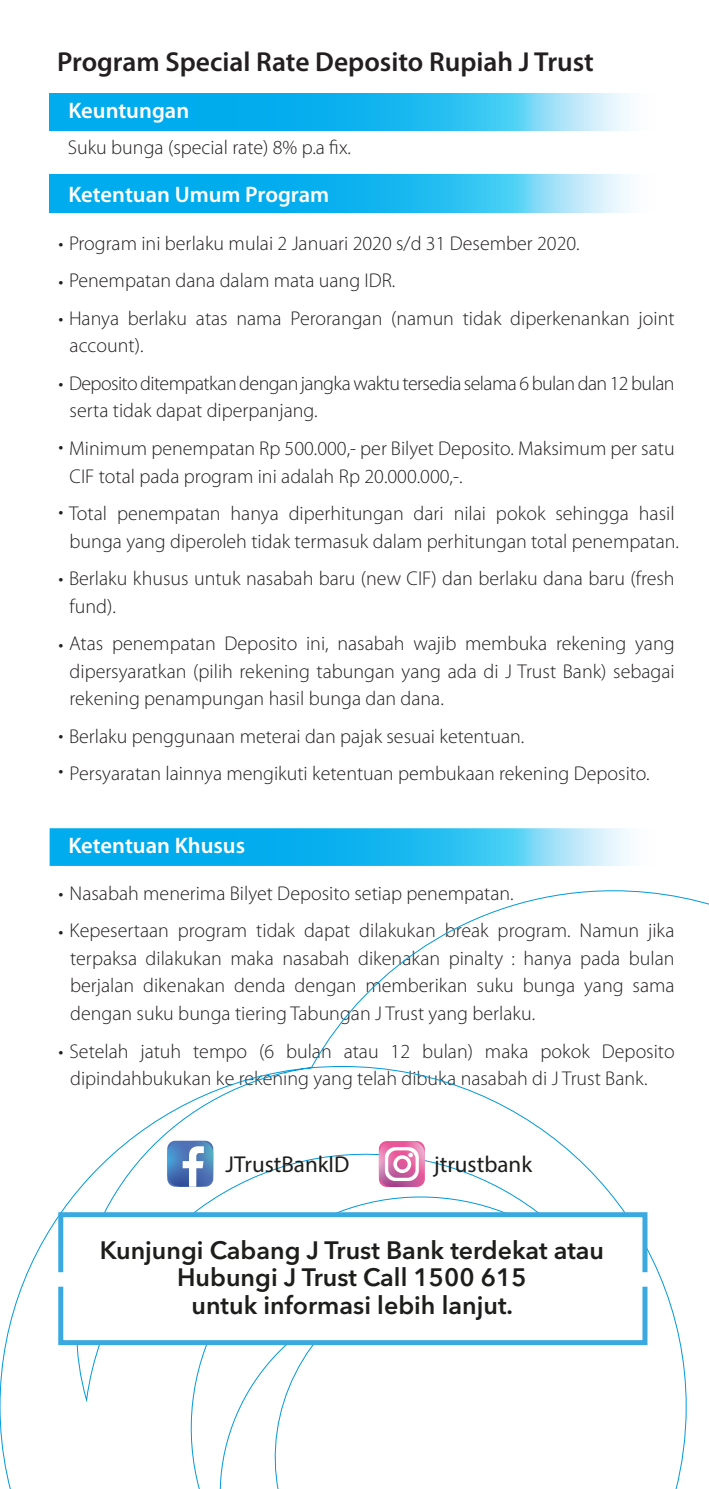
<style>
.page{position:relative;width:709px;height:1489px;background:#fff}
.page>*{position:absolute;margin:0;border:0;box-sizing:border-box;transform-origin:0 0}
.t1{font:600 27.5px "Myriad Pro";color:#231f20}
.t2{font:600 25px/27.5px "Avenir Next LT Pro";color:#1d1d1b;text-align:center}
.t3{font:23px "Myriad Pro";color:#1d1d1b}
.t4{font:600 22.5px "Myriad Pro";color:#fff}
.t5{font:300 20px/27.5px "Myriad Pro";color:#231f20}
.t6{font:300 20px "Myriad Pro";letter-spacing:-.03em;color:#231f20}
</style>
<div class="page">
<svg style="left:50px;top:93px;width:579px;height:38px;background:#2ebdf0"></svg>
<svg style="left:50px;top:174px;width:579px;height:38px;background:#2ebdf0"></svg>
<svg style="left:50px;top:828px;width:579px;height:37px;background:#30bdf0"></svg>
<svg style="left:311px;top:890px;width:398px;height:598px"></svg>
<svg style="left:0;top:1067px;width:648px;height:421px"></svg>
<div style="left:61px;top:1214px;width:584px;height:128px;background:#fff"></div>
<div style="left:58px;top:1212px;width:589px;height:62px;border:5px solid #3aa9e0"></div>
<div style="left:58px;top:1283px;width:589px;height:61px;border:5px solid #3aa9e0"></div>
<svg style="left:167px;top:1140px;width:46px;height:46px"></svg>
<svg style="left:379px;top:1140px;width:46px;height:46px"></svg>
<h1 class="t1" style="left:57px;top:44px;width:538px">Program Special Rate Deposito Rupiah J Trust</h1>
<p class="t4" style="left:68px;top:96px;width:122px">Keuntungan</p>
<p class="t5" style="left:68px;top:134px;width:285px">Suku bunga (special rate) 8% p.a fix.</p>
<p class="t4" style="left:68px;top:180px;width:262px">Ketentuan Umum Program</p>
<p class="t5" style="left:58px;top:230px;width:523px">• Program ini berlaku mulai 2 Januari 2020 s/d 31 Desember 2020.</p>
<p class="t5" style="left:58px;top:267px;width:338px">• Penempatan dana dalam mata uang IDR.</p>
<p class="t5" style="left:58px;top:305px;width:617px">• Hanya berlaku atas nama Perorangan (namun tidak diperkenankan joint</p>
<p class="t5" style="left:70px;top:332px;width:75px">account).</p>
<p class="t6" style="left:58px;top:372px;width:617px">• Deposito ditempatkan dengan jangka waktu tersedia selama 6 bulan dan 12 bulan</p>
<p class="t5" style="left:69px;top:392px;width:607px;line-height:37.5px">serta tidak dapat diperpanjang.<br>Minimum penempatan Rp 500.000,- per Bilyet Deposito. Maksimum per satu</p>
<p class="t5" style="left:69px;top:457px;width:607px;line-height:37.5px">CIF total pada program ini adalah Rp 20.000.000,-.<br>Total penempatan hanya diperhitungan dari nilai pokok sehingga hasil</p>
<p class="t5" style="left:70px;top:527px;width:611px">bunga yang diperoleh tidak termasuk dalam perhitungan total penempatan.</p>
<p class="t5" style="left:58px;top:433px;width:6px">•</p>
<p class="t5" style="left:58px;top:498px;width:6px">•</p>
<p class="t5" style="left:58px;top:565px;width:618px">• Berlaku khusus untuk nasabah baru (new CIF) dan berlaku dana baru (fresh</p>
<p class="t5" style="left:70px;top:592px;width:48px">fund).</p>
<p class="t5" style="left:58px;top:630px;width:618px">• Atas penempatan Deposito ini, nasabah wajib membuka rekening yang</p>
<p class="t5" style="left:70px;top:657px;width:606px">dipersyaratkan (pilih rekening tabungan yang ada di J Trust Bank) sebagai rekening penampungan hasil bunga dan dana.</p>
<p class="t5" style="left:58px;top:719px;width:467px;line-height:34px">• Berlaku penggunaan meterai dan pajak sesuai ketentuan. •</p>
<p class="t5" style="left:70px;top:760px;width:581px">Persyaratan lainnya mengikuti ketentuan pembukaan rekening Deposito.</p>
<p class="t4" style="left:68px;top:830px;width:178px">Ketentuan Khusus</p>
<p class="t5" style="left:58px;top:879px;width:457px">• Nasabah menerima Bilyet Deposito setiap penempatan.</p>
<p class="t5" style="left:58px;top:917px;width:617px">• Kepesertaan program tidak dapat dilakukan break program. Namun jika</p>
<p class="t5" style="left:70px;top:944px;width:606px;text-align:justify">terpaksa dilakukan maka nasabah dikenakan pinalty : hanya pada bulan berjalan dikenakan denda dengan memberikan suku bunga yang sama dengan suku bunga tiering Tabungan J Trust yang berlaku.</p>
<p class="t5" style="left:58px;top:1037px;width:618px">• Setelah jatuh tempo (6 bulan atau 12 bulan) maka pokok Deposito</p>
<p class="t5" style="left:70px;top:1064px;width:579px">dipindahbukukan ke rekening yang telah dibuka nasabah di J Trust Bank.</p>
<p class="t3" style="left:225px;top:1149px;width:125px">JTrustBankID</p>
<p class="t3" style="left:434px;top:1149px;width:99px">jtrustbank</p>
<p class="t2" style="left:100px;top:1235px;width:506px">Kunjungi Cabang J Trust Bank terdekat atau<br>Hubungi J Trust Call 1500 615<br>untuk informasi lebih lanjut.</p>
</div>
